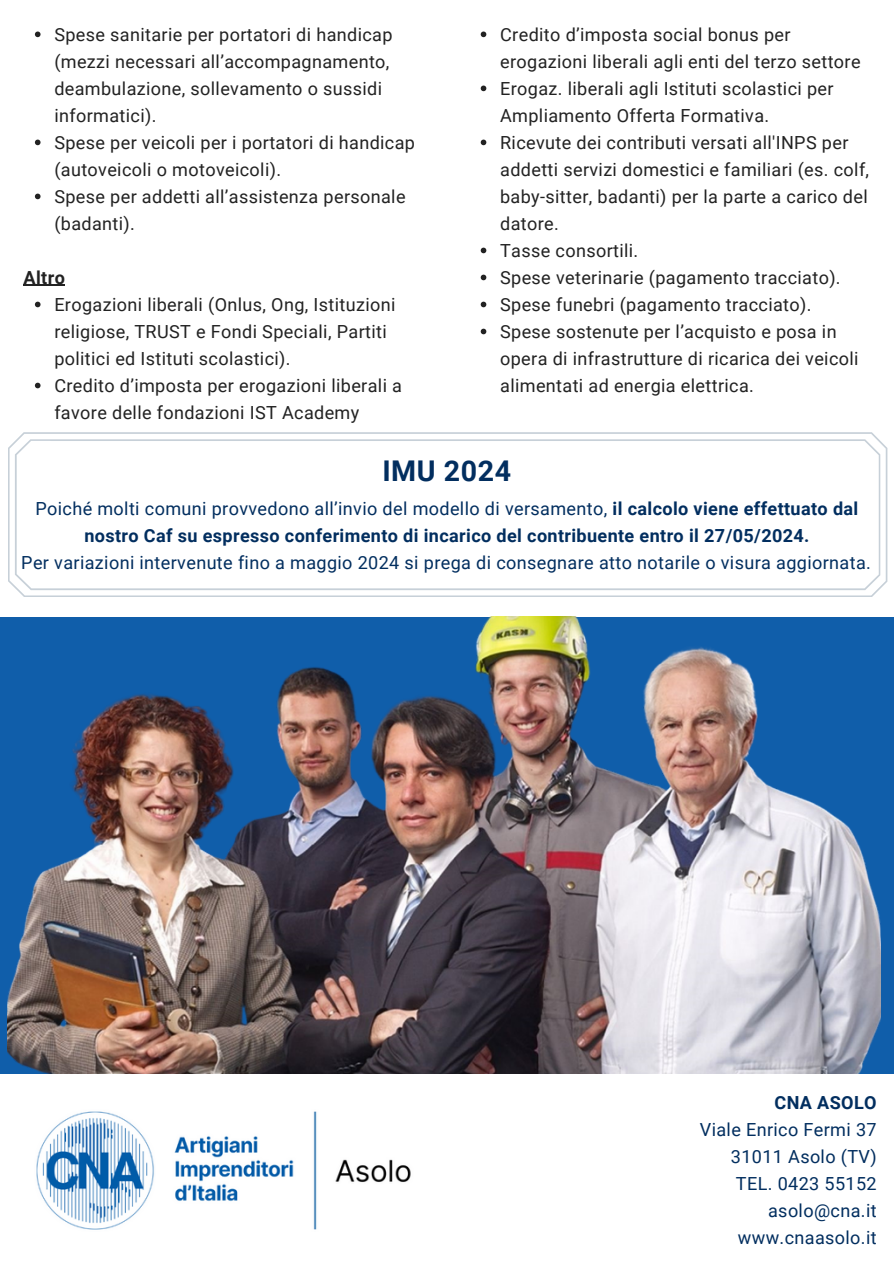
<style>
.page{position:relative;width:894px;height:1264px;background:#fff}
.page>*{position:absolute;margin:0;border:0;box-sizing:border-box;transform-origin:0 0}
.t1{font:700 28.5px "Roboto";letter-spacing:.02em;color:#022e5f}
.t2{font:18px/27px "Roboto";letter-spacing:.02em;color:#222}
.t3{font:700 18px/27px "Roboto";letter-spacing:.02em;color:#022e5f;text-align:center}
.t4{font:18px "Roboto";letter-spacing:.02em;color:#022e5f}
.t5{font:700 18px "Roboto";letter-spacing:.02em;color:#222}
.s1{font-weight:400}
</style>
<div class="page">
<div style="left:0;top:616px;width:893px;height:457px;background:#105eaa"></div>
<img style="left:8px;top:616px;width:872px;height:457px">
<svg style="left:8px;top:432px;width:879px;height:165px"></svg>
<img style="left:36px;top:1111px;width:375px;height:119px">
<svg style="left:35px;top:32px;width:6px;height:5px"></svg>
<svg style="left:35px;top:140px;width:6px;height:5px"></svg>
<svg style="left:35px;top:194px;width:6px;height:5px"></svg>
<hr style="left:24px;top:285px;width:41px;height:1px;background:#222">
<svg style="left:35px;top:302px;width:6px;height:5px"></svg>
<svg style="left:35px;top:383px;width:6px;height:5px"></svg>
<svg style="left:480px;top:32px;width:6px;height:5px"></svg>
<svg style="left:480px;top:86px;width:6px;height:5px"></svg>
<svg style="left:480px;top:140px;width:6px;height:5px"></svg>
<svg style="left:480px;top:248px;width:6px;height:5px"></svg>
<svg style="left:480px;top:275px;width:6px;height:5px"></svg>
<svg style="left:480px;top:302px;width:6px;height:5px"></svg>
<svg style="left:480px;top:329px;width:6px;height:5px"></svg>
<p class="t2" style="left:54px;top:21px;width:339px">Spese sanitarie per portatori di handicap (mezzi necessari all’accompagnamento, deambulazione, sollevamento o sussidi informatici).</p>
<p class="t2" style="left:54px;top:129px;width:362px">Spese per veicoli per i portatori di handicap (autoveicoli o motoveicoli).</p>
<p class="t2" style="left:54px;top:183px;width:352px">Spese per addetti all’assistenza personale (badanti).</p>
<p class="t5" style="left:24px;top:267px;width:43px">Altro</p>
<p class="t2" style="left:54px;top:291px;width:342px">Erogazioni liberali (Onlus, Ong, Istituzioni religiose, TRUST e Fondi Speciali, Partiti politici ed Istituti scolastici).</p>
<p class="t2" style="left:54px;top:372px;width:349px">Credito d’imposta per erogazioni liberali a favore delle fondazioni IST Academy</p>
<p class="t2" style="left:500px;top:21px;width:362px">Credito d’imposta social bonus per erogazioni liberali agli enti del terzo settore</p>
<p class="t2" style="left:500px;top:75px;width:335px">Erogaz. liberali agli Istituti scolastici per<br>Ampliamento Offerta Formativa.</p>
<p class="t2" style="left:500px;top:129px;width:370px">Ricevute dei contributi versati all'INPS per addetti servizi domestici e familiari (es. colf, baby-sitter, badanti) per la parte a carico del datore.</p>
<p class="t2" style="left:500px;top:237px;width:140px">Tasse consortili.</p>
<p class="t2" style="left:500px;top:264px;width:342px">Spese veterinarie (pagamento tracciato).</p>
<p class="t2" style="left:500px;top:291px;width:313px">Spese funebri (pagamento tracciato).</p>
<p class="t2" style="left:500px;top:318px;width:360px">Spese sostenute per l’acquisto e posa in opera di infrastrutture di ricarica dei veicoli alimentati ad energia elettrica.</p>
<p class="t1" style="left:382px;top:454px;width:130px">IMU 2024</p>
<p class="t3" style="left:35px;top:495px;width:824px"><span class="s1">Poiché molti comuni provvedono all’invio del modello di versamento,</span> il calcolo viene effettuato dal nostro Caf su espresso conferimento di incarico del contribuente entro il 27/05/2024.</p>
<p class="t4" style="left:21px;top:552px;width:850px">Per variazioni intervenute fino a maggio 2024 si prega di consegnare atto notarile o visura aggiornata.</p>
<p class="t3" style="left:774px;top:1089px;width:103px">CNA ASOLO</p>
<h2 class="t4" style="left:699px;top:1119px;width:178px">Viale Enrico Fermi 37</h2>
<p class="t4" style="left:730px;top:1146px;width:147px">31011 Asolo (TV)</p>
<p class="t4" style="left:735px;top:1173px;width:142px">TEL. 0423 55152</p>
<p class="t4" style="left:768px;top:1200px;width:110px">asolo@cna.it</p>
<p class="t4" style="left:737px;top:1227px;width:140px">www.cnaasolo.it</p>
</div>
